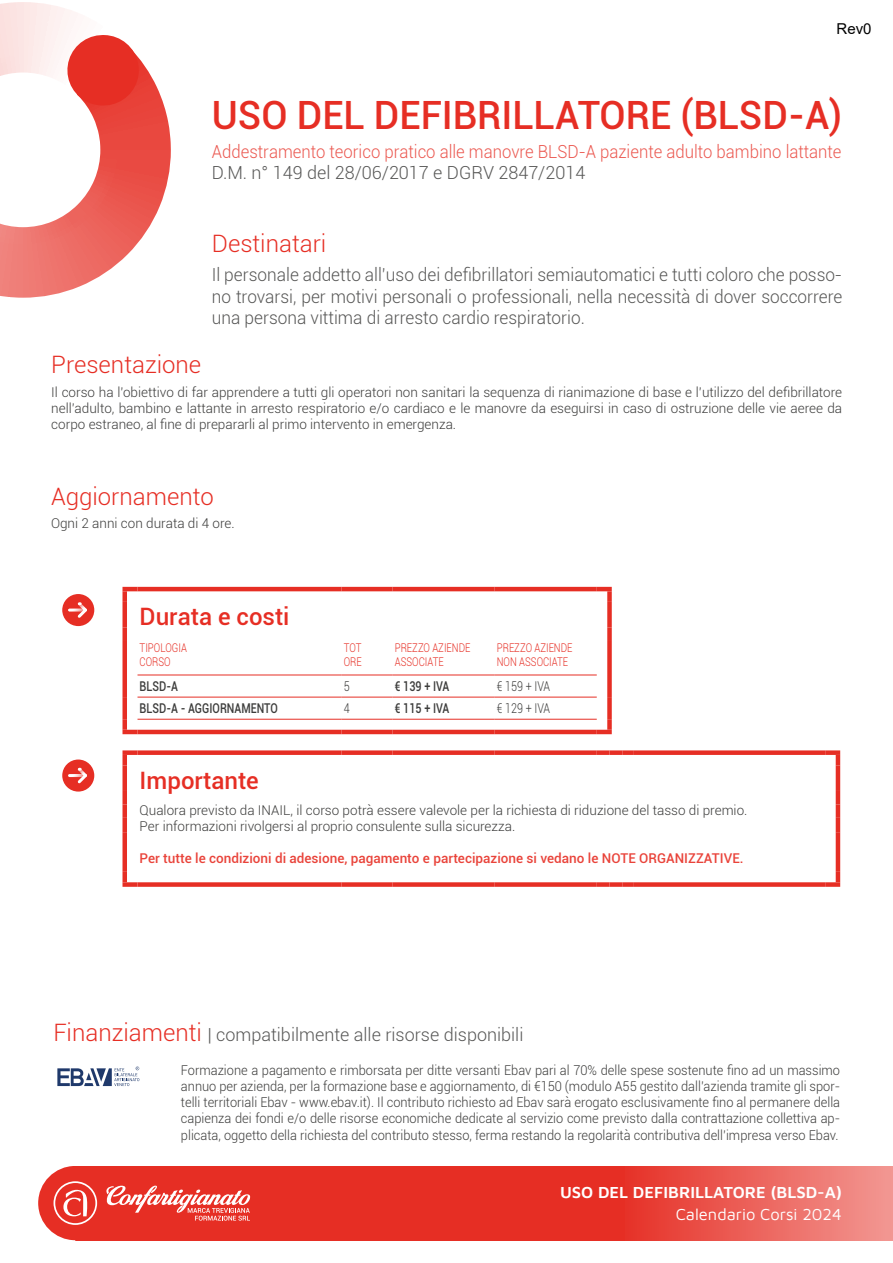
<style>
.page{position:relative;width:893px;height:1263px;background:#fff}
.page>*{position:absolute;margin:0;border:0;box-sizing:border-box;transform-origin:0 0}
.t1{font:500 39px "Roboto";color:#e62e24}
.t2{font:300 24px "Roboto";color:#e62e24}
.t3{font:500 24px "Roboto";color:#e62e24}
.t4{font:300 18px/21.6px "Roboto";color:#575756;text-align:justify;scale:.96 1}
.t5{font:300 18px "Roboto";color:#575756}
.t6{font:300 18px "Roboto";color:#eb5850;scale:.93 1}
.t7{font:600 16.5px "Maven Pro";color:#fff}
.t8{font:16.5px "Maven Pro";color:#fff}
.t9{font:15px "Arial";color:#010101}
.t10{font:300 13.5px/16.2px "Roboto";color:#3c3c3b;text-align:justify;scale:.95 1}
.t11{font:300 13.5px/16.2px "Roboto";color:#3c3c3b}
.t12{font:500 13.5px "Roboto";color:#e9433a}
.t13{font:500 13.5px "Roboto";color:#3c3c3b;scale:.8 1}
.t14{font:300 13.5px "Roboto";color:#3c3c3b;scale:.8 1}
.t15{font:300 12px/14.4px "Roboto";color:#e62e24;scale:.8 1}
.s1{font-size:24px;color:#e62e24}
</style>
<div class="page">
<div style="left:0;top:1166px;width:893px;height:74px;background:#e62e24"></div>
<svg style="left:57px;top:1066px;width:82px;height:20px"></svg>
<svg style="left:137px;top:674px;width:460px;height:1px"></svg>
<hr style="left:122px;top:587px;width:16px;height:4px;background:#e62e24">
<div style="left:122px;top:591px;width:5px;height:11px;background:#e62e24"></div>
<hr style="left:138px;top:587px;width:204px;height:4px;background:#e62e24">
<hr style="left:342px;top:587px;width:51px;height:4px;background:#e62e24">
<hr style="left:393px;top:587px;width:102px;height:4px;background:#e62e24">
<hr style="left:495px;top:587px;width:102px;height:4px;background:#e62e24">
<hr style="left:597px;top:587px;width:15px;height:4px;background:#e62e24">
<div style="left:607px;top:591px;width:5px;height:11px;background:#e62e24"></div>
<div style="left:122px;top:602px;width:5px;height:25px;background:#e62e24"></div>
<div style="left:607px;top:602px;width:5px;height:25px;background:#e62e24"></div>
<div style="left:122px;top:627px;width:5px;height:14px;background:#e62e24"></div>
<div style="left:607px;top:627px;width:5px;height:14px;background:#e62e24"></div>
<div style="left:122px;top:641px;width:5px;height:34px;background:#e62e24"></div>
<div style="left:607px;top:641px;width:5px;height:34px;background:#e62e24"></div>
<div style="left:122px;top:675px;width:5px;height:22px;background:#e62e24"></div>
<div style="left:607px;top:675px;width:5px;height:22px;background:#e62e24"></div>
<div style="left:122px;top:697px;width:5px;height:22px;background:#e62e24"></div>
<div style="left:607px;top:697px;width:5px;height:22px;background:#e62e24"></div>
<div style="left:122px;top:719px;width:5px;height:11px;background:#e62e24"></div>
<div style="left:607px;top:719px;width:5px;height:11px;background:#e62e24"></div>
<hr style="left:122px;top:730px;width:16px;height:4px;background:#e62e24">
<hr style="left:138px;top:730px;width:204px;height:4px;background:#e62e24">
<hr style="left:342px;top:730px;width:51px;height:4px;background:#e62e24">
<hr style="left:393px;top:730px;width:102px;height:4px;background:#e62e24">
<hr style="left:495px;top:730px;width:102px;height:4px;background:#e62e24">
<hr style="left:597px;top:730px;width:15px;height:4px;background:#e62e24">
<hr style="left:138px;top:675px;width:204px;height:1px;background:#e62e24">
<hr style="left:342px;top:675px;width:51px;height:1px;background:#e62e24">
<hr style="left:393px;top:675px;width:102px;height:1px;background:#e62e24">
<hr style="left:495px;top:675px;width:102px;height:1px;background:#e62e24">
<hr style="left:138px;top:697px;width:204px;height:1px;background:#e62e24">
<hr style="left:342px;top:697px;width:51px;height:1px;background:#e62e24">
<hr style="left:393px;top:697px;width:102px;height:1px;background:#e62e24">
<hr style="left:495px;top:697px;width:102px;height:1px;background:#e62e24">
<hr style="left:138px;top:719px;width:204px;height:1px;background:#e62e24">
<hr style="left:342px;top:719px;width:51px;height:1px;background:#e62e24">
<hr style="left:393px;top:719px;width:102px;height:1px;background:#e62e24">
<hr style="left:495px;top:719px;width:102px;height:1px;background:#e62e24">
<div style="left:122px;top:750px;width:16px;height:5px;background:#e62e24"></div>
<div style="left:122px;top:755px;width:5px;height:10px;background:#e62e24"></div>
<div style="left:138px;top:750px;width:204px;height:5px;background:#e62e24"></div>
<div style="left:342px;top:750px;width:51px;height:5px;background:#e62e24"></div>
<div style="left:393px;top:750px;width:102px;height:5px;background:#e62e24"></div>
<div style="left:495px;top:750px;width:102px;height:5px;background:#e62e24"></div>
<div style="left:597px;top:750px;width:12px;height:5px;background:#e62e24"></div>
<div style="left:609px;top:750px;width:13px;height:5px;background:#e62e24"></div>
<div style="left:622px;top:750px;width:12px;height:5px;background:#e62e24"></div>
<div style="left:634px;top:750px;width:191px;height:5px;background:#e62e24"></div>
<div style="left:825px;top:750px;width:15px;height:5px;background:#e62e24"></div>
<hr style="left:836px;top:755px;width:4px;height:10px;background:#e62e24">
<div style="left:122px;top:765px;width:5px;height:26px;background:#e62e24"></div>
<hr style="left:836px;top:765px;width:4px;height:26px;background:#e62e24">
<div style="left:122px;top:791px;width:5px;height:13px;background:#e62e24"></div>
<hr style="left:836px;top:791px;width:4px;height:13px;background:#e62e24">
<div style="left:122px;top:804px;width:5px;height:14px;background:#e62e24"></div>
<hr style="left:836px;top:804px;width:4px;height:14px;background:#e62e24">
<div style="left:122px;top:818px;width:5px;height:14px;background:#e62e24"></div>
<hr style="left:836px;top:818px;width:4px;height:14px;background:#e62e24">
<div style="left:122px;top:832px;width:5px;height:40px;background:#e62e24"></div>
<hr style="left:836px;top:832px;width:4px;height:40px;background:#e62e24">
<div style="left:122px;top:872px;width:5px;height:10px;background:#e62e24"></div>
<hr style="left:836px;top:872px;width:4px;height:10px;background:#e62e24">
<div style="left:122px;top:882px;width:16px;height:5px;background:#e62e24"></div>
<div style="left:138px;top:882px;width:204px;height:5px;background:#e62e24"></div>
<div style="left:342px;top:882px;width:51px;height:5px;background:#e62e24"></div>
<div style="left:393px;top:882px;width:102px;height:5px;background:#e62e24"></div>
<div style="left:495px;top:882px;width:102px;height:5px;background:#e62e24"></div>
<div style="left:597px;top:882px;width:12px;height:5px;background:#e62e24"></div>
<div style="left:609px;top:882px;width:13px;height:5px;background:#e62e24"></div>
<div style="left:622px;top:882px;width:12px;height:5px;background:#e62e24"></div>
<div style="left:634px;top:882px;width:191px;height:5px;background:#e62e24"></div>
<div style="left:825px;top:882px;width:15px;height:5px;background:#e62e24"></div>
<div style="left:62px;top:760px;width:32px;height:31px;background:#e62e24;border-radius:50%"></div>
<hr style="left:69px;top:774px;width:17px;height:3px;background:#fff">
<svg style="left:75px;top:767px;width:12px;height:17px"></svg>
<div style="left:62px;top:594px;width:32px;height:32px;background:#e62e24;border-radius:50%"></div>
<hr style="left:69px;top:608px;width:17px;height:3px;background:#fff">
<svg style="left:75px;top:602px;width:12px;height:16px"></svg>
<svg style="left:0;top:2px;width:171px;height:296px"></svg>
<hr style="left:103px;top:35px;width:1px;height:71px;background:#e62e24">
<svg style="left:625px;top:1166px;width:268px;height:75px;background:#ec645d"></svg>
<svg style="left:106px;top:1186px;width:144px;height:34px"></svg>
<svg style="left:0;top:1166px;width:97px;height:75px"></svg>
<p class="t9" style="left:837px;top:18px;width:37px">Rev0</p>
<h1 class="t1" style="left:212px;top:87px;width:632px">USO DEL DEFIBRILLATORE (BLSD-A)</h1>
<h3 class="t6" style="left:212px;top:139px;width:679px">Addestramento teorico pratico alle manovre BLSD-A paziente adulto bambino lattante</h3>
<h3 class="t5" style="left:212px;top:160px;width:375px">D.M. n° 149 del 28/06/2017 e DGRV 2847/2014</h3>
<h2 class="t2" style="left:212px;top:227px;width:116px">Destinatari</h2>
<h3 class="t4" style="left:212px;top:263px;width:658px">Il personale addetto all’uso dei defibrillatori semiautomatici e tutti coloro che posso&shy;no trovarsi, per motivi personali o professionali, nella necessità di dover soccorrere una persona vittima di arresto cardio respiratorio.</h3>
<h2 class="t2" style="left:51px;top:348px;width:151px">Presentazione</h2>
<p class="t11" style="left:51px;top:383px;width:792px;text-align:justify">Il corso ha l’obiettivo di far apprendere a tutti gli operatori non sanitari la sequenza di rianimazione di base e l’utilizzo del defibrillatore nell’adulto, bambino e lattante in arresto respiratorio e/o cardiaco e le manovre da eseguirsi in caso di ostruzione delle vie aeree da corpo estraneo, al fine di prepararli al primo intervento in emergenza.</p>
<h2 class="t2" style="left:51px;top:480px;width:164px">Aggiornamento</h2>
<p class="t11" style="left:51px;top:515px;width:185px">Ogni 2 anni con durata di 4 ore.</p>
<h2 class="t3" style="left:140px;top:600px;width:151px">Durata e costi</h2>
<p class="t15" style="left:140px;top:640px;width:61px">TIPOLOGIA<br>CORSO</p>
<p class="t15" style="left:344px;top:640px;width:24px">TOT<br>ORE</p>
<p class="t15" style="left:395px;top:640px;width:96px">PREZZO AZIENDE<br>ASSOCIATE</p>
<p class="t15" style="left:497px;top:640px;width:96px">PREZZO AZIENDE<br>NON ASSOCIATE</p>
<p class="t13" style="left:140px;top:677px;width:49px">BLSD-A</p>
<p class="t14" style="left:344px;top:677px;width:9px">5</p>
<p class="t13" style="left:395px;top:677px;width:70px">€ 139 + IVA</p>
<p class="t14" style="left:497px;top:677px;width:68px">€ 159 + IVA</p>
<p class="t13" style="left:140px;top:699px;width:174px">BLSD-A - AGGIORNAMENTO</p>
<p class="t14" style="left:344px;top:699px;width:9px">4</p>
<p class="t13" style="left:395px;top:699px;width:70px">€ 115 + IVA</p>
<p class="t14" style="left:497px;top:699px;width:68px">€ 129 + IVA</p>
<h2 class="t3" style="left:140px;top:763px;width:121px">Importante</h2>
<p class="t11" style="left:140px;top:801px;width:609px">Qualora previsto da INAIL, il corso potrà essere valevole per la richiesta di riduzione del tasso di premio.<br>Per informazioni rivolgersi al proprio consulente sulla sicurezza.</p>
<p class="t12" style="left:140px;top:849px;width:605px">Per tutte le condizioni di adesione, pagamento e partecipazione si vedano le NOTE ORGANIZZATIVE.</p>
<h3 class="t5" style="left:53px;top:1022px;width:472px"><span class="s1">Finanziamenti</span> | compatibilmente alle risorse disponibili</h3>
<p class="t10" style="left:181px;top:1061px;width:695px">Formazione a pagamento e rimborsata per ditte versanti Ebav pari al 70% delle spese sostenute fino ad un massimo annuo per azienda, per la formazione base e aggiornamento, di €150 (modulo A55 gestito dall’azienda tramite gli spor&shy;telli territoriali Ebav - www.ebav.it). Il contributo richiesto ad Ebav sarà erogato esclusivamente fino al permanere della capienza dei fondi e/o delle risorse economiche dedicate al servizio come previsto dalla contrattazione collettiva ap&shy;plicata, oggetto della richiesta del contributo stesso, ferma restando la regolarità contributiva dell’impresa verso Ebav.</p>
<p class="t7" style="left:560px;top:1181px;width:283px">USO DEL DEFIBRILLATORE (BLSD-A)</p>
<p class="t8" style="left:676px;top:1203px;width:168px">Calendario Corsi 2024</p>
</div>
